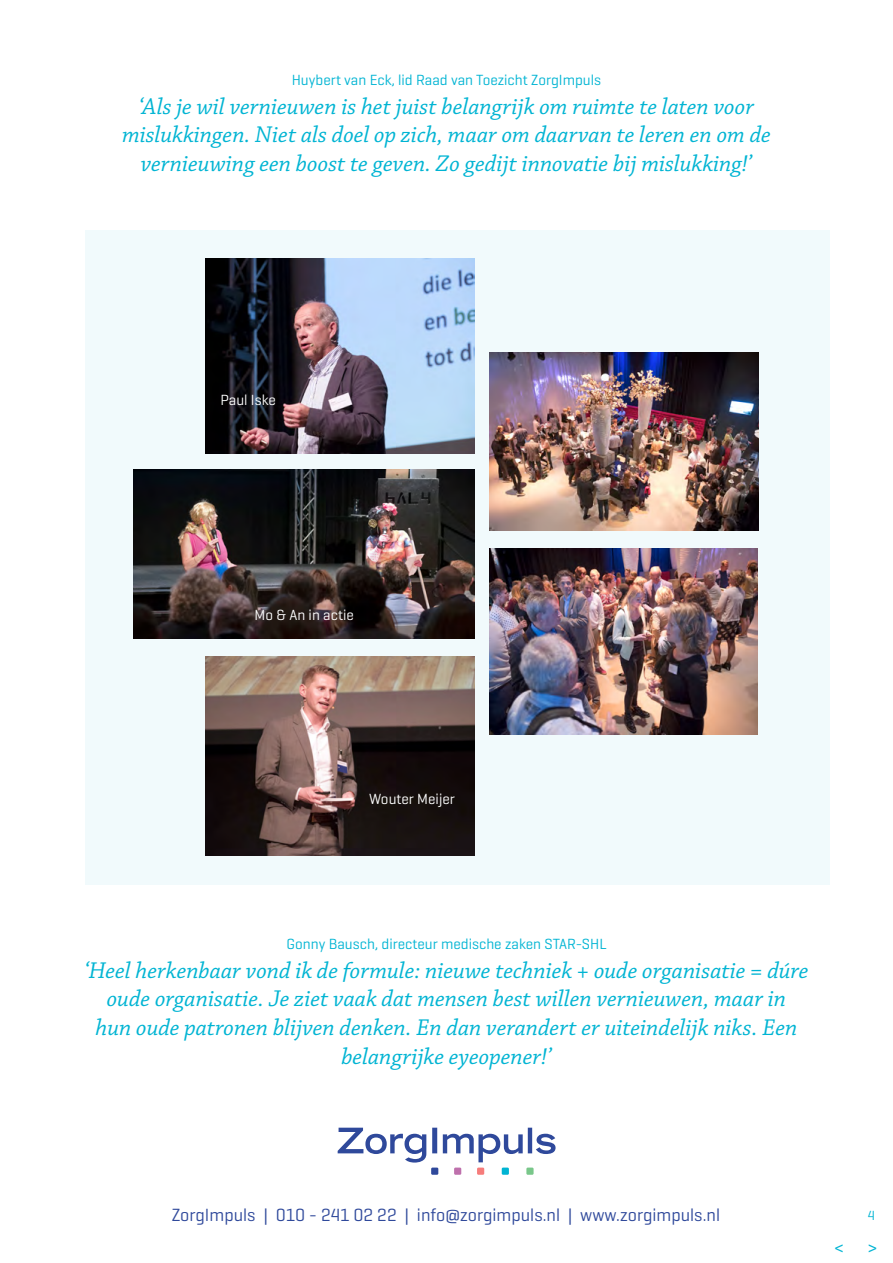
<style>
.page{position:relative;width:893px;height:1263px;background:#fff}
.page>*{position:absolute;margin:0;border:0;box-sizing:border-box;transform-origin:0 0}
.t1{font:italic 24px/28.8px "Chaparral Pro";color:#00b4d3;text-align:center}
.t2{font:19.5px "Geogrotesque";color:#00b4d3}
.t3{font:18px "Geogrotesque";color:#2f499b}
.t4{font:15px "Geogrotesque";color:#00b4d3}
.t5{font:15px "Geogrotesque";color:#fff}
.t6{font:13.5px "Geogrotesque";color:#00b4d3}
</style>
<div class="page">
<div style="left:431px;top:1167px;width:7px;height:8px;background:#2f499b"></div>
<div style="left:454px;top:1167px;width:7px;height:8px;background:#be70ac"></div>
<div style="left:477px;top:1167px;width:7px;height:8px;background:#f67c7b"></div>
<div style="left:502px;top:1167px;width:7px;height:8px;background:#00b4d3"></div>
<div style="left:526px;top:1167px;width:8px;height:8px;background:#79c78a"></div>
<svg style="left:338px;top:1128px;width:218px;height:34px"></svg>
<div style="left:85px;top:230px;width:744px;height:654px;background:#f1fafc"></div>
<img style="left:134px;top:470px;width:340px;height:168px">
<img style="left:490px;top:352px;width:269px;height:178px">
<img style="left:490px;top:548px;width:268px;height:186px">
<img style="left:205px;top:259px;width:269px;height:195px">
<img style="left:206px;top:656px;width:268px;height:200px">
<p class="t4" style="left:292px;top:70px;width:311px">Huybert van Eck, lid Raad van Toezicht ZorgImpuls</p>
<p class="t1" style="left:122px;top:93px;width:650px">‘Als je wil vernieuwen is het juist belangrijk om ruimte te laten voor mislukkingen. Niet als doel op zich, maar om daarvan te leren en om de vernieuwing een boost te geven. Zo gedijt innovatie bij mislukking!’</p>
<p class="t5" style="left:220px;top:391px;width:57px">Paul Iske</p>
<p class="t5" style="left:254px;top:606px;width:101px">Mo &amp; An in actie</p>
<p class="t5" style="left:369px;top:790px;width:87px">Wouter Meijer</p>
<p class="t4" style="left:287px;top:934px;width:321px">Gonny Bausch, directeur medische zaken STAR-SHL</p>
<p class="t1" style="left:84px;top:957px;width:725px">‘Heel herkenbaar vond ik de formule: nieuwe techniek + oude organisatie = dúre oude organisatie. Je ziet vaak dat mensen best willen vernieuwen, maar in<br>hun oude patronen blijven denken. En dan verandert er uiteindelijk niks. Een belangrijke eyeopener!’</p>
<p class="t3" style="left:172px;top:1204px;width:550px">ZorgImpuls | 010 - 241 02 22 | info@zorgimpuls.nl | www.zorgimpuls.nl</p>
<p class="t6" style="left:868px;top:1207px;width:9px">4</p>
<p class="t2" style="left:834px;top:1236px;width:44px">&lt; &gt;</p>
</div>
